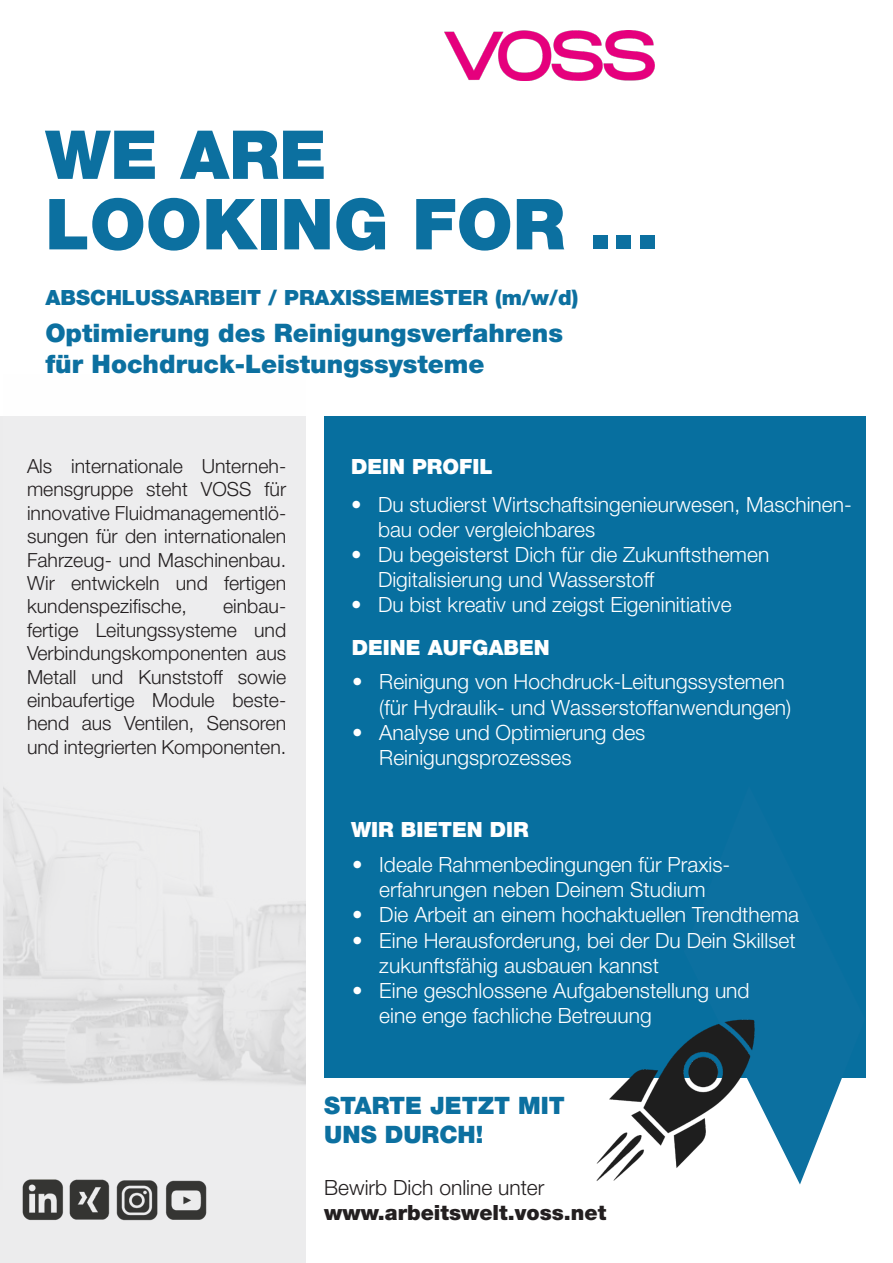
<style>
.page{position:relative;width:893px;height:1263px;background:#fff}
.page>*{position:absolute;margin:0;border:0;box-sizing:border-box;transform-origin:0 0}
.t1{font:900 70.5px "Helvetica Neue LT Pro";color:#0c70a0}
.t2{font:900 67.5px "Helvetica Neue LT Pro";color:#0c70a0}
.t3{font:900 25.5px "Helvetica Neue LT Pro";color:#0c70a0}
.t4{font:900 24px/28.8px "Helvetica Neue LT Pro";color:#0c70a0}
.t5{font:300 21px/25.2px "Helvetica Neue LT Pro";color:#fff}
.t6{font:900 21px "Helvetica Neue LT Pro";color:#0c70a0}
.t7{font:900 21px "Helvetica Neue LT Pro";color:#fff}
.t8{font:900 21px "Helvetica Neue LT Pro";color:#231f20}
.t9{font:300 21px "Helvetica Neue LT Pro";color:#231f20}
.t10{font:300 19.5px/23.4px "Helvetica Neue LT Pro";color:#231f20;text-align:justify}
</style>
<div class="page">
<div style="left:0;top:416px;width:305px;height:847px;background:#ececed"></div>
<img style="left:444px;top:31px;width:211px;height:50px">
<img style="left:3px;top:787px;width:302px;height:402px">
<div style="left:324px;top:416px;width:542px;height:662px;background:#076f9f"></div>
<svg style="left:821px;top:1078px;width:21px;height:53px"></svg>
<img style="left:68px;top:1180px;width:42px;height:40px">
<img style="left:115px;top:1180px;width:45px;height:41px">
<img style="left:164px;top:1179px;width:42px;height:41px">
<img style="left:20px;top:1178px;width:44px;height:42px">
<img style="left:596px;top:1019px;width:225px;height:166px">
<p class="t2" style="left:45px;top:114px;width:283px">WE ARE</p>
<p class="t1" style="left:45px;top:182px;width:615px">LOOKING FOR ...</p>
<p class="t6" style="left:45px;top:285px;width:534px">ABSCHLUSSARBEIT / PRAXISSEMESTER (m/w/d)</p>
<p class="t3" style="left:45px;top:318px;width:519px">Optimierung des Reinigungsverfahrens</p>
<p class="t3" style="left:45px;top:348px;width:441px">für Hochdruck-Leistungssysteme</p>
<p class="t10" style="left:27px;top:454px;width:261px">Als internationale Unterneh&shy;mensgruppe steht VOSS für innovative Fluidmanagementlö&shy;sungen für den internationalen Fahrzeug- und Maschinenbau.<br>Wir entwickeln und fertigen kundenspezifische,</p>
<p class="t10" style="left:27px;top:594px;width:261px;text-indent:196px">einbau&shy;fertige Leitungssysteme und Verbindungskomponenten aus Metall und Kunststoff sowie einbaufertige Module beste&shy;hend aus Ventilen, Sensoren und integrierten Komponenten.</p>
<p class="t7" style="left:351px;top:454px;width:143px">DEIN PROFIL</p>
<p class="t5" style="left:378px;top:491px;width:475px;text-indent:-27px">• Du studierst Wirtschaftsingenieurwesen, Maschinen&shy;bau oder vergleichbares</p>
<p class="t5" style="left:378px;top:541px;width:393px;text-indent:-27px">• Du begeisterst Dich für die Zukunftsthemen<br>Digitalisierung und Wasserstoff</p>
<p class="t5" style="left:351px;top:592px;width:382px">• Du bist kreativ und zeigst Eigeninitiative</p>
<p class="t7" style="left:352px;top:635px;width:199px">DEINE AUFGABEN</p>
<p class="t5" style="left:379px;top:669px;width:413px;text-indent:-27px">• Reinigung von Hochdruck-Leitungssystemen (für Hydraulik- und Wasserstoffanwendungen)</p>
<p class="t5" style="left:379px;top:719px;width:268px;text-indent:-27px">• Analyse und Optimierung des<br>Reinigungsprozesses</p>
<p class="t7" style="left:351px;top:816px;width:179px">WIR BIETEN DIR</p>
<p class="t5" style="left:352px;top:851px;width:379px;text-align:center">• Ideale Rahmenbedingungen für Praxis&shy;erfahrungen neben Deinem Studium</p>
<p class="t5" style="left:352px;top:902px;width:448px">• Die Arbeit an einem hochaktuellen Trendthema</p>
<p class="t5" style="left:379px;top:927px;width:418px;text-indent:-27px">• Eine Herausforderung, bei der Du Dein Skillset zukunftsfähig ausbauen kannst</p>
<p class="t5" style="left:379px;top:977px;width:372px;text-indent:-27px">• Eine geschlossene Aufgabenstellung und eine enge fachliche Betreuung</p>
<p class="t4" style="left:324px;top:1091px;width:242px">STARTE JETZT MIT<br>UNS DURCH!</p>
<p class="t9" style="left:324px;top:1174px;width:222px">Bewirb Dich online unter</p>
<p class="t8" style="left:324px;top:1200px;width:283px">www.arbeitswelt.voss.net</p>
</div>
